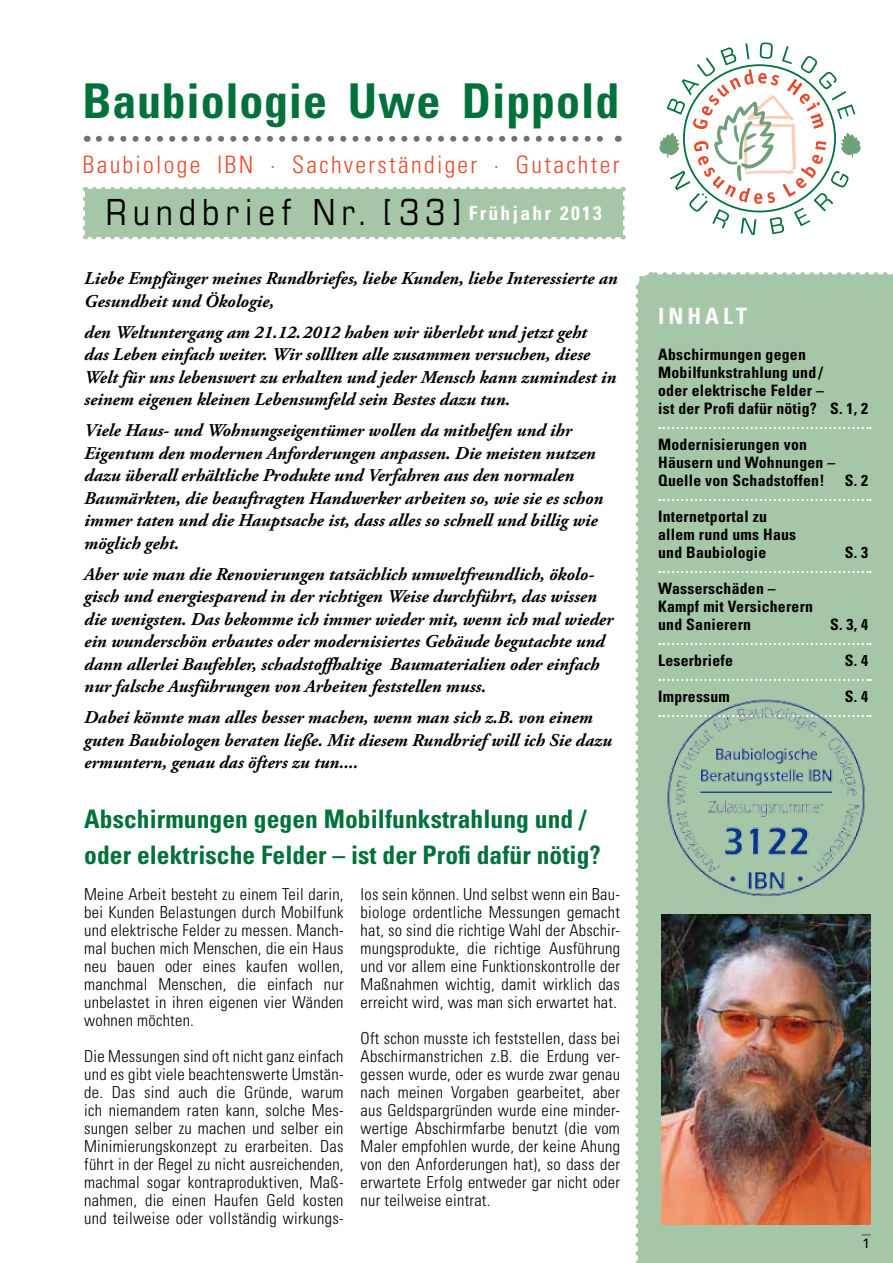
<style>
.page{position:relative;width:893px;height:1263px;background:#fff}
.page>*{position:absolute;margin:0;border:0;box-sizing:border-box;transform-origin:0 0}
.t1{font:700 condensed 48px "Univers LT Std";letter-spacing:.015em;color:#00713a}
.t2{font:condensed 36px "Eurostile LT Std";letter-spacing:.17em;color:#000}
.t3{font:700 condensed 25.5px/36px "Univers LT Std";letter-spacing:.005em;color:#00713a}
.t4{font:300 condensed 24px "Univers LT Std";letter-spacing:.095em;color:#e74a29}
.t5{font:700 condensed 22.5px "Univers LT Std";letter-spacing:.18em;color:#fff}
.t6{font:italic 700 18px/22.5px "Adobe Garamond Pro";color:#000}
.t7{font:300 condensed 16.5px/18px "Univers LT Std";letter-spacing:.015em;color:#000;text-align:justify}
.t8{font:700 condensed 15.75px/18px "Univers LT Std";letter-spacing:.015em;color:#000}
.t9{font:13.5px "Univers LT Std";color:#000}
.s1{font-family:"Univers LT Std";font-weight:700;font-size:19.5px;color:#fff}
</style>
<div class="page">
<div style="left:638px;top:289px;width:255px;height:974px;background:#a5c6a7"></div>
<svg style="left:636px;top:296px;width:4px;height:967px"></svg>
<svg style="left:635px;top:272px;width:258px;height:17px;background:#aecbaf"></svg>
<div style="left:85px;top:189px;width:537px;height:48px;background:#a5c6a7"></div>
<svg style="left:83px;top:199px;width:4px;height:40px"></svg>
<svg style="left:94px;top:235px;width:529px;height:4px"></svg>
<svg style="left:620px;top:187px;width:5px;height:41px"></svg>
<svg style="left:85px;top:187px;width:529px;height:2px"></svg>
<svg style="left:99px;top:136px;width:504px;height:6px"></svg>
<svg style="left:659px;top:427px;width:212px;height:2px"></svg>
<svg style="left:659px;top:499px;width:212px;height:2px"></svg>
<svg style="left:659px;top:571px;width:212px;height:2px"></svg>
<svg style="left:659px;top:643px;width:212px;height:2px"></svg>
<svg style="left:659px;top:679px;width:212px;height:2px"></svg>
<svg style="left:659px;top:715px;width:212px;height:2px"></svg>
<img style="left:661px;top:914px;width:210px;height:310px">
<img style="left:664px;top:695px;width:204px;height:205px">
<svg style="left:659px;top:43px;width:202px;height:192px"></svg>
<h1 class="t1" style="left:82px;top:71px;width:539px">Baubiologie Uwe Dippold</h1>
<h3 class="t4" style="left:82px;top:150px;width:539px">Baubiologe IBN · Sachverständiger · Gutachter</h3>
<h2 class="t2" style="left:106px;top:190px;width:497px">Rundbrief Nr. [33] <span class="s1">Frühjahr 2013</span></h2>
<p class="t6" style="left:84px;top:268px;width:535px">Liebe Empfänger meines Rundbriefes, liebe Kunden, liebe Interessierte an<br>Gesundheit und Ökologie,</p>
<p class="t6" style="left:84px;top:321px;width:534px">den Weltuntergang am 21.12.2012 haben wir überlebt und jetzt geht<br>das Leben einfach weiter. Wir solllten alle zusammen versuchen, diese Welt für uns lebenswert zu erhalten und jeder Mensch kann zumindest in seinem eigenen kleinen Lebensumfeld sein Bestes dazu tun.</p>
<p class="t6" style="left:84px;top:420px;width:521px">Viele Haus- und Wohnungseigentümer wollen da mithelfen und ihr Eigentum den modernen Anforderungen anpassen. Die meisten nutzen dazu überall erhältliche Produkte und Verfahren aus den normalen Baumärkten, die beauftragten Handwerker arbeiten so, wie sie es schon immer taten und die Hauptsache ist, dass alles so schnell und billig wie möglich geht.</p>
<p class="t6" style="left:84px;top:563px;width:531px">Aber wie man die Renovierungen tatsächlich umweltfreundlich, ökolo&shy;gisch und energiesparend in der richtigen Weise durchführt, das wissen die wenigsten. Das bekomme ich immer wieder mit, wenn ich mal wieder ein wunderschön erbautes oder modernisiertes Gebäude begutachte und dann allerlei Baufehler, schadstoffhaltige Baumaterialien oder einfach nur falsche Ausführungen von Arbeiten feststellen muss.</p>
<p class="t6" style="left:84px;top:707px;width:529px">Dabei könnte man alles besser machen, wenn man sich z.B. von einem guten Baubiologen beraten ließe. Mit diesem Rundbrief will ich Sie dazu ermuntern, genau das öfters zu tun....</p>
<h3 class="t3" style="left:84px;top:801px;width:518px">Abschirmungen gegen Mobilfunkstrahlung und / oder elektrische Felder – ist der Profi dafür nötig?</h3>
<p class="t7" style="left:84px;top:885px;width:261px">Meine Arbeit besteht zu einem Teil darin, bei Kunden Belastungen durch Mobilfunk und elektrische Felder zu messen. Manch&shy;mal buchen mich Menschen, die ein Haus neu bauen oder eines kaufen wollen, manchmal Menschen, die einfach nur unbelastet in ihren eigenen vier Wänden wohnen möchten.</p>
<p class="t7" style="left:84px;top:1047px;width:261px">Die Messungen sind oft nicht ganz einfach und es gibt viele beachtenswerte Umstän&shy;de. Das sind auch die Gründe, warum ich niemandem raten kann, solche Mes&shy;sungen selber zu machen und selber ein Minimierungskonzept zu erarbeiten. Das führt in der Regel zu nicht ausreichenden, machmal sogar kontraproduktiven, Maß&shy;nahmen, die einen Haufen Geld kosten und teilweise oder vollständig wirkungs-</p>
<p class="t7" style="left:361px;top:885px;width:261px">los sein können. Und selbst wenn ein Bau&shy;biologe ordentliche Messungen gemacht hat, so sind die richtige Wahl der Abschir&shy;mungsprodukte, die richtige Ausführung und vor allem eine Funktionskontrolle der Maßnahmen wichtig, damit wirklich das erreicht wird, was man sich erwartet hat.</p>
<p class="t7" style="left:361px;top:1029px;width:261px">Oft schon musste ich feststellen, dass bei Abschirmanstrichen z.B. die Erdung ver&shy;gessen wurde, oder es wurde zwar genau nach meinen Vorgaben gearbeitet, aber aus Geldspargründen wurde eine minder&shy;wertige Abschirmfarbe benutzt (die vom Maler empfohlen wurde, der keine Ahung von den Anforderungen hat), so dass der erwartete Erfolg entweder gar nicht oder nur teilweise eintrat.</p>
<h3 class="t5" style="left:658px;top:302px;width:90px">INHALT</h3>
<p class="t8" style="left:658px;top:345px;width:211px">Abschirmungen gegen<br>Mobilfunkstrahlung und /<br>oder elektrische Felder –<br>ist der Profi dafür nötig? S. 1, 2</p>
<p class="t8" style="left:658px;top:435px;width:179px">Modernisierungen von<br>Häusern und Wohnungen –<br>Quelle von Schadstoffen!</p>
<p class="t8" style="left:845px;top:471px;width:25px">S. 2</p>
<p class="t8" style="left:658px;top:507px;width:140px">Internetportal zu allem rund ums Haus und Baubiologie</p>
<p class="t8" style="left:658px;top:579px;width:156px">Wasserschäden –<br>Kampf mit Versicherern und Sanierern</p>
<p class="t8" style="left:845px;top:543px;width:25px">S. 3</p>
<p class="t8" style="left:830px;top:615px;width:40px">S. 3, 4</p>
<p class="t8" style="left:658px;top:651px;width:76px">Leserbriefe</p>
<p class="t8" style="left:845px;top:651px;width:25px">S. 4</p>
<p class="t8" style="left:658px;top:687px;width:73px">Impressum</p>
<p class="t8" style="left:845px;top:687px;width:25px">S. 4</p>
<p class="t9" style="left:862px;top:1235px;width:9px">1</p>
</div>
